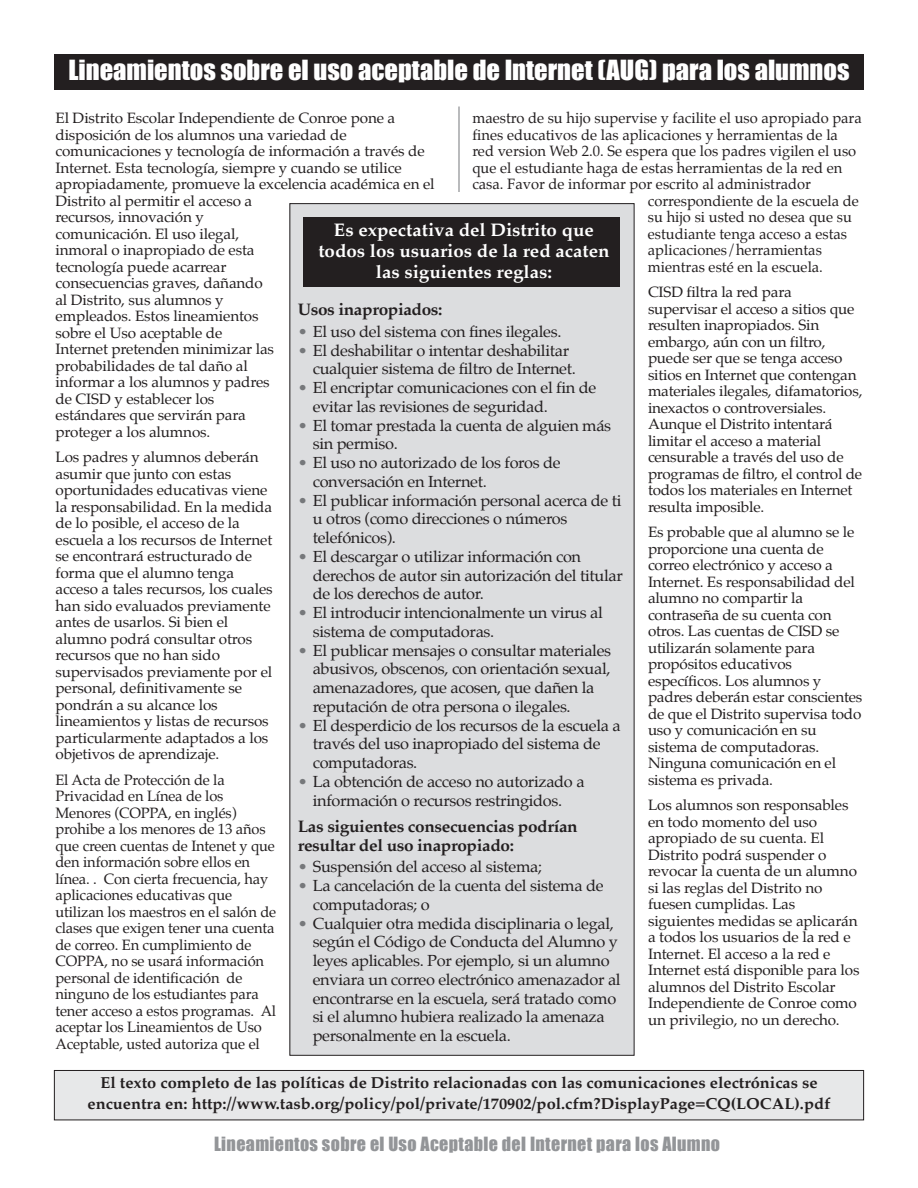
<style>
.page{position:relative;width:918px;height:1188px;background:#fff}
.page>*{position:absolute;margin:0;border:0;box-sizing:border-box;transform-origin:0 0}
.t1{font:25.5px "Impact";color:#fff;scale:1.04 1}
.t2{font:700 18px/21px "Palatino";color:#fff;text-align:center;scale:1.04 1}
.t3{font:18px "Impact";letter-spacing:.02em;color:#939598}
.t4{font:700 16.5px/18.8px "Palatino";letter-spacing:-.02em;color:#231f20;scale:1.04 1}
.t5{font:15.75px/18.8px "Palatino";letter-spacing:-.02em;color:#231f20;scale:1.04 1}
.t6{font:700 15.75px/21px "Palatino";color:#231f20;text-align:center;scale:1.04 1}
.t7{font:14.7px/16.5px "Palatino";letter-spacing:-.01em;color:#231f20;scale:1.04 1}
.t8{font:14.7px/16.5px "Palatino";letter-spacing:-.01em;color:#231f20}
.s1{color:#76787b}
</style>
<div class="page">
<div style="left:54px;top:54px;width:810px;height:35px;background:#231f20"></div>
<div style="left:54px;top:1070px;width:810px;height:50px;background:#e7e8e9"></div>
<div style="left:54px;top:1070px;width:810px;height:50px;border:1px solid #231f20"></div>
<hr style="left:459px;top:106px;width:1px;height:86px;background:#76787b">
<div style="left:290px;top:204px;width:344px;height:851px;background:#dcdddf"></div>
<div style="left:304px;top:217px;width:316px;height:69px;background:#231f20"></div>
<h1 class="t1" style="left:68px;top:55px;width:753px">Lineamientos sobre el uso aceptable de Internet (AUG) para los alumnos</h1>
<p class="t8" style="left:472px;top:111px;width:391px">maestro de su hijo supervise y facilite el uso apropiado para</p>
<p class="t8" style="left:472px;top:127px;width:367px">fines educativos de las aplicaciones y herramientas de la</p>
<p class="t8" style="left:472px;top:144px;width:385px">red version Web 2.0. Se espera que los padres vigilen el uso</p>
<p class="t8" style="left:472px;top:160px;width:371px">que el estudiante haga de estas herramientas de la red en</p>
<p class="t8" style="left:472px;top:177px;width:340px">casa. Favor de informar por escrito al administrador</p>
<p class="t8" style="left:648px;top:193px;width:212px">correspondiente de la escuela de</p>
<p class="t8" style="left:648px;top:210px;width:205px">su hijo si usted no desea que su</p>
<p class="t8" style="left:648px;top:226px;width:201px">estudiante tenga acceso a estas</p>
<p class="t8" style="left:648px;top:243px;width:175px">aplicaciones/herramientas</p>
<p class="t8" style="left:648px;top:259px;width:177px">mientras esté en la escuela.</p>
<p class="t7" style="left:648px;top:285px;width:208px">CISD filtra la red para supervisar el acceso a sitios que resulten inapropiados. Sin embargo, aún con un filtro, puede ser que se tenga acceso sitios en Internet que contengan materiales ilegales, difamatorios, inexactos o controversiales.<br>Aunque el Distrito intentará limitar el acceso a material censurable a través del uso de programas de filtro, el control de todos los materiales en Internet resulta imposible.</p>
<p class="t7" style="left:648px;top:525px;width:208px">Es probable que al alumno se le proporcione una cuenta de correo electrónico y acceso a<br>Internet. Es responsabilidad del alumno no compartir la contraseña de su cuenta con otros. Las cuentas de CISD se utilizarán solamente para propósitos educativos específicos. Los alumnos y padres deberán estar conscientes de que el Distrito supervisa todo uso y comunicación en su sistema de computadoras.<br>Ninguna comunicación en el sistema es privada.</p>
<p class="t7" style="left:648px;top:798px;width:205px">Los alumnos son responsables en todo momento del uso apropiado de su cuenta. El<br>Distrito podrá suspender o revocar la cuenta de un alumno si las reglas del Distrito no fuesen cumplidas. Las siguientes medidas se aplicarán a todos los usuarios de la red e<br>Internet. El acceso a la red e<br>Internet está disponible para los alumnos del Distrito Escolar<br>Independiente de Conroe como un privilegio, no un derecho.</p>
<p class="t7" style="left:56px;top:111px;width:366px">El Distrito Escolar Independiente de Conroe pone a disposición de los alumnos una variedad de comunicaciones y tecnología de información a través de Internet. Esta tecnología, siempre y cuando se utilice apropiadamente, promueve la excelencia académica en el Distrito al permitir el acceso a<br>recursos, innovación y<br>comunicación. El uso ilegal,<br>inmoral o inapropiado de esta<br>tecnología puede acarrear<br>consecuencias graves, dañando<br>al Distrito, sus alumnos y<br>empleados. Estos lineamientos<br>sobre el Uso aceptable de<br>Internet pretenden minimizar las<br>probabilidades de tal daño al<br>informar a los alumnos y padres<br>de CISD y establecer los<br>estándares que servirán para<br>proteger a los alumnos.</p>
<p class="t7" style="left:56px;top:450px;width:210px">Los padres y alumnos deberán asumir que junto con estas oportunidades educativas viene la responsabilidad. En la medida de lo posible, el acceso de la escuela a los recursos de Internet se encontrará estructurado de forma que el alumno tenga acceso a tales recursos, los cuales han sido evaluados previamente antes de usarlos. Si bien el alumno podrá consultar otros recursos que no han sido supervisados previamente por el personal, definitivamente se pondrán a su alcance los lineamientos y listas de recursos particularmente adaptados a los objetivos de aprendizaje.</p>
<p class="t8" style="left:55px;top:772px;width:222px">El Acta de Protección de la<br>Privacidad en Línea de los<br>Menores (COPPA, en inglés) prohibe a los menores de 13 años que creen cuentas de Intenet y que den información sobre ellos en línea. . Con cierta frecuencia, hay aplicaciones educativas que utilizan los maestros en el salón de clases que exigen tener una cuenta de correo. En cumplimiento de<br>COPPA, no se usará información personal de identificación de ninguno de los estudiantes para tener acceso a estos programas. Al aceptar los Lineamientos de Uso<br>Aceptable, usted autoriza que el</p>
<p class="t2" style="left:318px;top:220px;width:281px">Es expectativa del Distrito que todos los usuarios de la red acaten las siguientes reglas:</p>
<p class="t4" style="left:298px;top:301px;width:141px">Usos inapropiados:</p>
<p class="t5" style="left:298px;top:323px;width:255px"><span class="s1">•</span> El uso del sistema con fines ilegales.</p>
<p class="t5" style="left:313px;top:342px;width:254px;text-indent:-15px"><span class="s1">•</span> El deshabilitar o intentar deshabilitar cualquier sistema de filtro de Internet.</p>
<p class="t5" style="left:313px;top:379px;width:274px;text-indent:-15px"><span class="s1">•</span> El encriptar comunicaciones con el fin de evitar las revisiones de seguridad.</p>
<p class="t5" style="left:313px;top:417px;width:289px;text-indent:-15px"><span class="s1">•</span> El tomar prestada la cuenta de alguien más sin permiso.</p>
<p class="t5" style="left:313px;top:454px;width:240px;text-indent:-15px"><span class="s1">•</span> El uso no autorizado de los foros de conversación en Internet.</p>
<p class="t5" style="left:313px;top:492px;width:299px;text-indent:-15px"><span class="s1">•</span> El publicar información personal acerca de ti u otros (como direcciones o números telefónicos).</p>
<p class="t5" style="left:313px;top:548px;width:300px;text-indent:-15px"><span class="s1">•</span> El descargar o utilizar información con derechos de autor sin autorización del titular de los derechos de autor.</p>
<p class="t5" style="left:313px;top:604px;width:280px;text-indent:-15px"><span class="s1">•</span> El introducir intencionalmente un virus al sistema de computadoras.</p>
<p class="t5" style="left:313px;top:642px;width:288px;text-indent:-15px"><span class="s1">•</span> El publicar mensajes o consultar materiales abusivos, obscenos, con orientación sexual, amenazadores, que acosen, que dañen la reputación de otra persona o ilegales.</p>
<p class="t5" style="left:313px;top:717px;width:298px;text-indent:-15px"><span class="s1">•</span> El desperdicio de los recursos de la escuela a través del uso inapropiado del sistema de computadoras.</p>
<p class="t5" style="left:298px;top:773px;width:277px;text-align:center"><span class="s1">•</span> La obtención de acceso no autorizado a información o recursos restringidos.</p>
<p class="t4" style="left:298px;top:818px;width:271px">Las siguientes consecuencias podrían resultar del uso inapropiado:</p>
<p class="t5" style="left:298px;top:859px;width:236px"><span class="s1">•</span> Suspensión del acceso al sistema;</p>
<p class="t5" style="left:313px;top:877px;width:281px;text-indent:-15px"><span class="s1">•</span> La cancelación de la cuenta del sistema de computadoras; o</p>
<p class="t5" style="left:313px;top:915px;width:298px;text-indent:-15px"><span class="s1">•</span> Cualquier otra medida disciplinaria o legal, según el Código de Conducta del Alumno y leyes aplicables. Por ejemplo, si un alumno enviara un correo electrónico amenazador al encontrarse en la escuela, será tratado como si el alumno hubiera realizado la amenaza personalmente en la escuela.</p>
<p class="t6" style="left:88px;top:1073px;width:716px">El texto completo de las políticas de Distrito relacionadas con las comunicaciones electrónicas se encuentra en: http://www.tasb.org/policy/pol/private/170902/pol.cfm?DisplayPage=CQ(LOCAL).pdf</p>
<p class="t3" style="left:214px;top:1133px;width:508px">Lineamientos sobre el Uso Aceptable del Internet para los Alumno</p>
</div>
